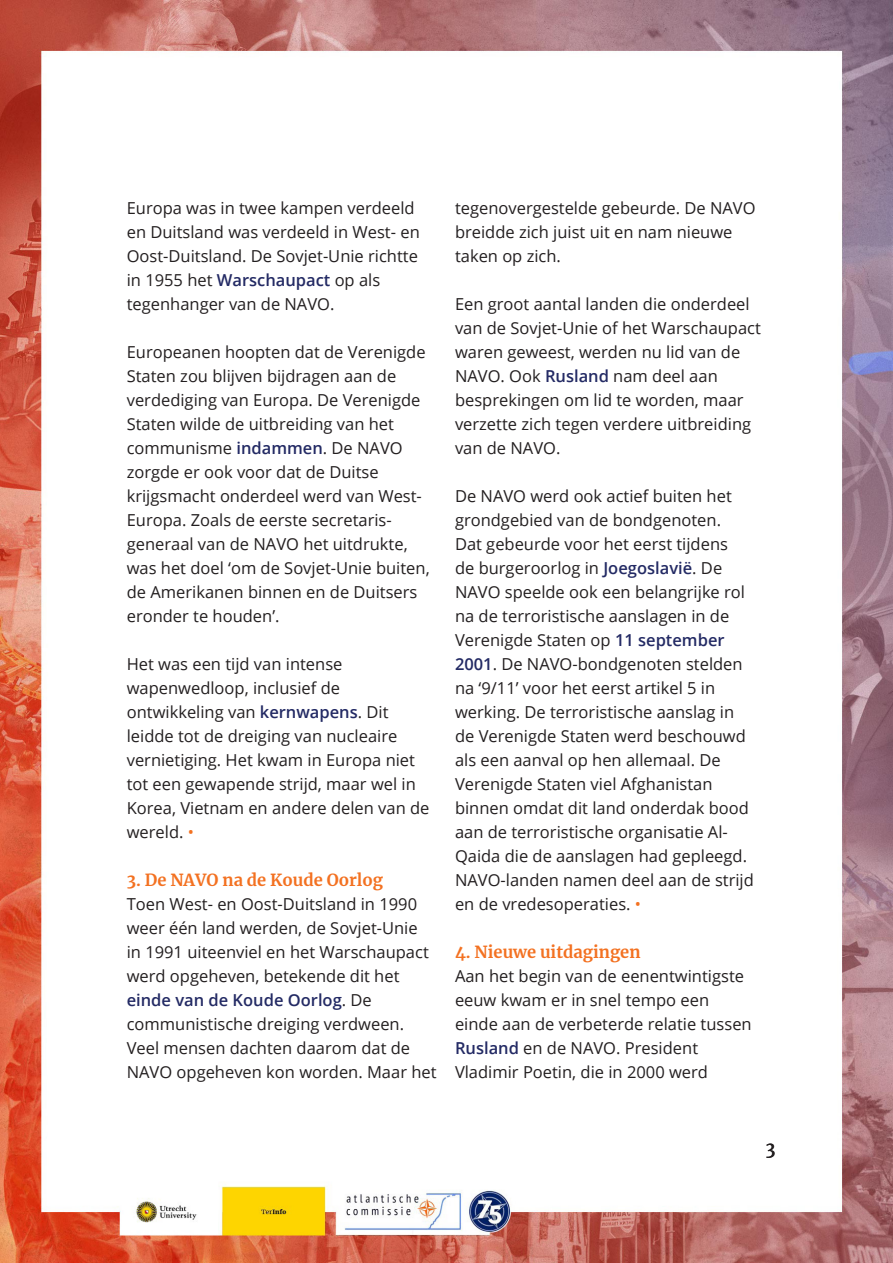
<style>
.page{position:relative;width:893px;height:1263px;background:#fff}
.page>*{position:absolute;margin:0;border:0;box-sizing:border-box;transform-origin:0 0}
.t1{font:18px "Merriweather";color:#231f20}
.t2{font:16.5px/24px "Open Sans";color:#231f20}
.t3{font:700 16.5px "Merriweather";color:#f37121}
.s1{font-weight:600;color:#232a64}
.s2{color:#f37121}
</style>
<div class="page">
<img style="left:0;top:0;width:893px;height:1263px">
<p class="t2" style="left:127px;top:196px;width:295px">Europa was in twee kampen verdeeld en Duitsland was verdeeld in West- en Oost-Duitsland. De Sovjet-Unie richtte in 1955 het <span class="s1">Warschaupact</span> op als tegenhanger van de NAVO.</p>
<p class="t2" style="left:127px;top:340px;width:304px">Europeanen hoopten dat de Verenigde Staten zou blijven bijdragen aan de verdediging van Europa. De Verenigde Staten wilde de uitbreiding van het communisme <span class="s1">indammen</span>. De NAVO zorgde er ook voor dat de Duitse krijgsmacht onderdeel werd van West-Europa. Zoals de eerste secretaris&shy;generaal van de NAVO het uitdrukte, was het doel ‘om de Sovjet-Unie buiten, de Amerikanen binnen en de Duitsers eronder te houden’.</p>
<p class="t2" style="left:127px;top:652px;width:304px">Het was een tijd van intense wapenwedloop, inclusief de ontwikkeling van <span class="s1">kernwapens</span>. Dit leidde tot de dreiging van nucleaire vernietiging. Het kwam in Europa niet tot een gewapende strijd, maar wel in<br>Korea, Vietnam en andere delen van de wereld. <span class="s2">•</span></p>
<p class="t3" style="left:127px;top:869px;width:258px">3. De NAVO na de Koude Oorlog</p>
<p class="t2" style="left:127px;top:892px;width:311px">Toen West- en Oost-Duitsland in 1990 weer één land werden, de Sovjet-Unie<br>in 1991 uiteenviel en het Warschaupact werd opgeheven, betekende dit het <span class="s1">einde van de Koude Oorlog</span>. De communistische dreiging verdween.<br>Veel mensen dachten daarom dat de NAVO opgeheven kon worden. Maar het</p>
<p class="t2" style="left:455px;top:196px;width:302px">tegenovergestelde gebeurde. De NAVO breidde zich juist uit en nam nieuwe taken op zich.</p>
<p class="t2" style="left:455px;top:292px;width:307px">Een groot aantal landen die onderdeel van de Sovjet-Unie of het Warschaupact waren geweest, werden nu lid van de<br>NAVO. Ook <span class="s1">Rusland</span> nam deel aan besprekingen om lid te worden, maar verzette zich tegen verdere uitbreiding van de NAVO.</p>
<p class="t2" style="left:455px;top:484px;width:300px">De NAVO werd ook actief buiten het grondgebied van de bondgenoten.<br>Dat gebeurde voor het eerst tijdens<br>de burgeroorlog in <span class="s1">Joegoslavië</span>. De NAVO speelde ook een belangrijke rol na de terroristische aanslagen in de Verenigde Staten op <span class="s1">11 september 2001</span>. De NAVO-bondgenoten stelden na ‘9/11’ voor het eerst artikel 5 in werking. De terroristische aanslag in de Verenigde Staten werd beschouwd als een aanval op hen allemaal. De Verenigde Staten viel Afghanistan binnen omdat dit land onderdak bood aan de terroristische organisatie Al-Qaida die de aanslagen had gepleegd.<br>NAVO-landen namen deel aan de strijd en de vredesoperaties. <span class="s2">•</span></p>
<p class="t3" style="left:455px;top:941px;width:187px">4. Nieuwe uitdagingen</p>
<p class="t2" style="left:455px;top:964px;width:298px">Aan het begin van de eenentwintigste eeuw kwam er in snel tempo een einde aan de verbeterde relatie tussen <span class="s1">Rusland</span> en de NAVO. President Vladimir Poetin, die in 2000 werd</p>
<p class="t1" style="left:765px;top:1137px;width:12px">3</p>
</div>
